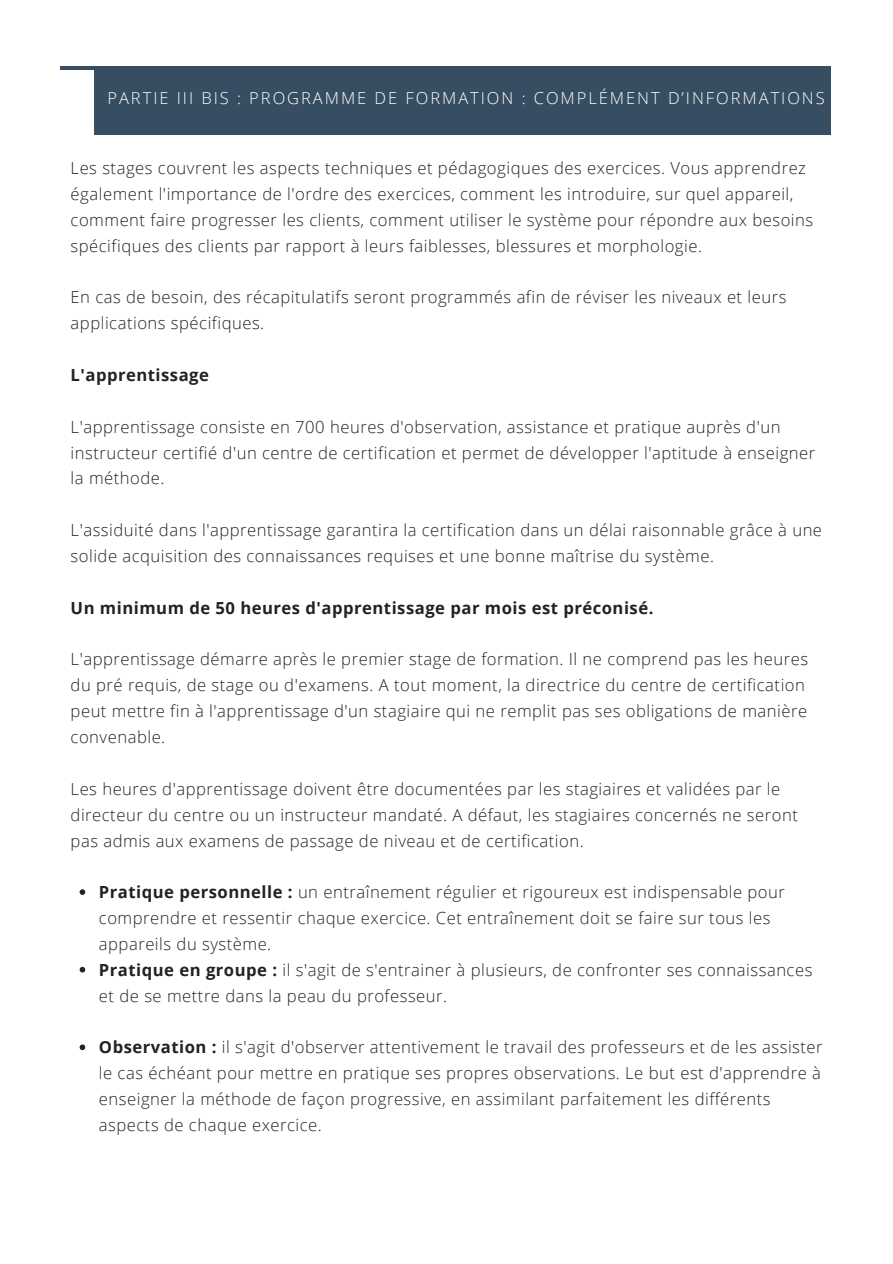
<style>
.page{position:relative;width:893px;height:1264px;background:#fff}
.page>*{position:absolute;margin:0;border:0;box-sizing:border-box;transform-origin:0 0}
.t1{font:300 16.65px/25.8px "Open Sans";letter-spacing:.03em;color:#222}
.t2{font:700 16.65px "Open Sans";letter-spacing:.03em;color:#222}
.t3{font:300 16.5px "Open Sans";letter-spacing:.12em;color:#fff}
.s1{font-weight:700}
</style>
<div class="page">
<hr style="left:60px;top:66px;width:770px;height:4px;background:#364d62">
<div style="left:94px;top:66px;width:736px;height:69px;background:#364d62"></div>
<svg style="left:80px;top:889px;width:5px;height:5px"></svg>
<svg style="left:80px;top:966px;width:5px;height:6px"></svg>
<svg style="left:80px;top:1044px;width:5px;height:6px"></svg>
<p class="t3" style="left:107px;top:87px;width:718px">PARTIE III BIS : PROGRAMME DE FORMATION : COMPLÉMENT D’INFORMATIONS</p>
<p class="t1" style="left:71px;top:155px;width:744px">Les stages couvrent les aspects techniques et pédagogiques des exercices. Vous apprendrez également l'importance de l'ordre des exercices, comment les introduire, sur quel appareil, comment faire progresser les clients, comment utiliser le système pour répondre aux besoins spécifiques des clients par rapport à leurs faiblesses, blessures et morphologie.</p>
<p class="t1" style="left:71px;top:284px;width:717px">En cas de besoin, des récapitulatifs seront programmés afin de réviser les niveaux et leurs applications spécifiques.</p>
<p class="t2" style="left:71px;top:363px;width:140px">L'apprentissage</p>
<p class="t1" style="left:71px;top:413px;width:746px">L'apprentissage consiste en 700 heures d'observation, assistance et pratique auprès d'un instructeur certifié d'un centre de certification et permet de développer l'aptitude à enseigner la méthode.</p>
<p class="t1" style="left:71px;top:517px;width:753px">L'assiduité dans l'apprentissage garantira la certification dans un délai raisonnable grâce à une solide acquisition des connaissances requises et une bonne maîtrise du système.</p>
<p class="t2" style="left:71px;top:596px;width:584px">Un minimum de 50 heures d'apprentissage par mois est préconisé.</p>
<p class="t1" style="left:71px;top:646px;width:739px">L'apprentissage démarre après le premier stage de formation. Il ne comprend pas les heures du pré requis, de stage ou d'examens. A tout moment, la directrice du centre de certification peut mettre fin à l'apprentissage d'un stagiaire qui ne remplit pas ses obligations de manière convenable.</p>
<p class="t1" style="left:71px;top:775px;width:728px">Les heures d'apprentissage doivent être documentées par les stagiaires et validées par le directeur du centre ou un instructeur mandaté. A défaut, les stagiaires concernés ne seront pas admis aux examens de passage de niveau et de certification.</p>
<p class="t1" style="left:99px;top:878px;width:715px"><span class="s1">Pratique personnelle :</span> un entraînement régulier et rigoureux est indispensable pour comprendre et ressentir chaque exercice. Cet entraînement doit se faire sur tous les appareils du système.<br><span class="s1">Pratique en groupe :</span> il s'agit de s'entrainer à plusieurs, de confronter ses connaissances et de se mettre dans la peau du professeur.</p>
<p class="t1" style="left:99px;top:1034px;width:725px"><span class="s1">Observation :</span> il s'agit d'observer attentivement le travail des professeurs et de les assister le cas échéant pour mettre en pratique ses propres observations. Le but est d'apprendre à enseigner la méthode de façon progressive, en assimilant parfaitement les différents aspects de chaque exercice.</p>
</div>
